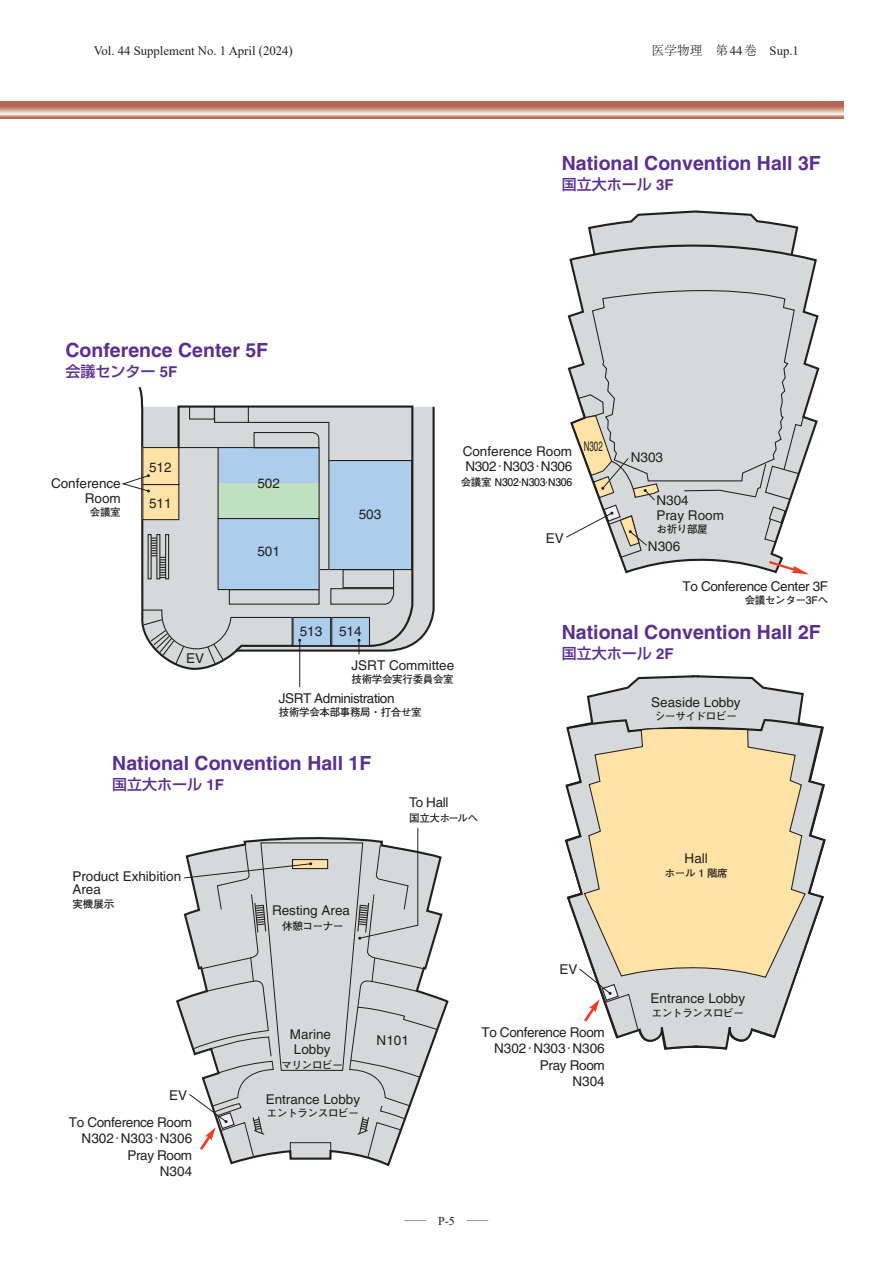
<style>
.page{position:relative;width:893px;height:1263px;background:#fff}
.page>*{position:absolute;margin:0;border:0;box-sizing:border-box;transform-origin:0 0}
.t1{font:700 19.5px "Helvetica";color:#5b2e91}
.t2{font:500 15px "Shin Go Pro";color:#5b2e91}
.t3{font:13.5px/15px "Helvetica LT Pro";color:#231f20}
.t4{font:13.5px/16.5px "Helvetica LT Pro";letter-spacing:-.025em;color:#231f20;text-align:right}
.t5{font:13.5px/15px "Helvetica";color:#231f20;text-align:center}
.t6{font:13.5px "Helvetica LT Pro";letter-spacing:-.03em;color:#231f20}
.t7{font:13.5px "Helvetica LT Pro";color:#231f20;scale:.59 1}
.t8{font:12.75px "Times New Roman";color:#231f20}
.t9{font:300 12.75px "Ryumin Pr 6";color:#231f20}
.t10{font:12px "Times New Roman";color:#231f20}
.t11{font:700 10.5px "Futo Go B101 Pro";letter-spacing:-.03em;color:#231f20}
.s1{font-size:13.65px}
.s2{font-family:"Times New Roman";font-weight:400}
.s3{font-family:"Helvetica";font-weight:700}
.s4{font-family:"Gothic BBB Pro";font-weight:500}
.s5{font-family:"Ryumin Pr 6";font-weight:300;font-size:8.4px}
</style>
<div class="page">
<svg style="left:0;top:101px;width:844px;height:18px;background:#cb9283"></svg>
<svg style="left:138px;top:386px;width:297px;height:285px"></svg>
<svg style="left:176px;top:404px;width:238px;height:250px;background:#cccfd0"></svg>
<div style="left:218px;top:448px;width:101px;height:36px;background:#accdeb"></div>
<div style="left:218px;top:483px;width:101px;height:36px;background:#c0e1c0"></div>
<div style="left:218px;top:519px;width:101px;height:40px;background:#accdeb"></div>
<div style="left:329px;top:461px;width:83px;height:109px;background:#accdeb"></div>
<div style="left:328px;top:460px;width:84px;height:110px;border:1px solid #231f20"></div>
<div style="left:143px;top:448px;width:36px;height:37px;background:#ffe2a5"></div>
<div style="left:142px;top:447px;width:37px;height:38px;border:1px solid #231f20"></div>
<div style="left:143px;top:485px;width:36px;height:35px;background:#ffe2a5"></div>
<div style="left:142px;top:484px;width:37px;height:36px;border:1px solid #231f20"></div>
<div style="left:293px;top:617px;width:38px;height:29px;background:#accdeb"></div>
<div style="left:292px;top:617px;width:39px;height:29px;border:1px solid #231f20"></div>
<div style="left:332px;top:617px;width:37px;height:29px;background:#accdeb"></div>
<div style="left:331px;top:617px;width:39px;height:29px;border:1px solid #231f20"></div>
<div style="left:229px;top:589px;width:91px;height:16px;border:1px solid #231f20"></div>
<div style="left:343px;top:569px;width:51px;height:19px;border:1px solid #231f20"></div>
<svg style="left:330px;top:588px;width:65px;height:17px"></svg>
<div style="left:189px;top:406px;width:26px;height:14px;border:1px solid #231f20"></div>
<div style="left:214px;top:406px;width:35px;height:17px;border:1px solid #231f20"></div>
<svg style="left:247px;top:421px;width:83px;height:41px"></svg>
<svg style="left:357px;top:638px;width:4px;height:16px"></svg>
<hr style="left:299px;top:640px;width:1px;height:47px;background:#231f20">
<svg style="left:122px;top:474px;width:28px;height:19px"></svg>
<svg style="left:141px;top:609px;width:160px;height:57px"></svg>
<div style="left:148px;top:534px;width:4px;height:45px;border:1px solid #231f20"></div>
<div style="left:156px;top:534px;width:4px;height:45px;border:1px solid #231f20"></div>
<div style="left:165px;top:534px;width:4px;height:45px;border:1px solid #231f20"></div>
<svg style="left:151px;top:537px;width:15px;height:41px"></svg>
<hr style="left:179px;top:447px;width:39px;height:1px;background:#231f20">
<svg style="left:588px;top:210px;width:211px;height:18px"></svg>
<svg style="left:569px;top:228px;width:251px;height:347px"></svg>
<svg style="left:586px;top:675px;width:218px;height:375px"></svg>
<svg style="left:565px;top:718px;width:261px;height:331px"></svg>
<svg style="left:583px;top:726px;width:223px;height:255px;background:#f2dcab"></svg>
<svg style="left:579px;top:968px;width:60px;height:62px"></svg>
<svg style="left:176px;top:855px;width:273px;height:312px"></svg>
<svg style="left:566px;top:280px;width:243px;height:294px;background:#d5d6d5"></svg>
<div style="left:218px;top:559px;width:101px;height:31px;background:#accdeb"></div>
<div style="left:218px;top:518px;width:102px;height:72px;border:1px solid #231f20"></div>
<svg style="left:184px;top:828px;width:254px;height:330px;background:#d1d3d4"></svg>
<p class="t8" style="left:94px;top:41px;width:200px">Vol. 44 Supplement No. 1 April <span class="s1">(</span>2024<span class="s1">)</span></p>
<p class="t9" style="left:652px;top:40px;width:149px">医学物理　第<span class="s2">44</span>巻　<span class="s2">Sup.1</span></p>
<h1 class="t1" style="left:66px;top:338px;width:204px">Conference Center 5F</h1>
<p class="t2" style="left:66px;top:359px;width:113px">会議センター <span class="s3">5F</span></p>
<p class="t3" style="left:51px;top:475px;width:71px;text-align:right">Conference<br>Room</p>
<p class="t11" style="left:90px;top:504px;width:32px">会議室</p>
<p class="t3" style="left:149px;top:460px;width:24px">512</p>
<p class="t3" style="left:149px;top:495px;width:24px">511</p>
<p class="t3" style="left:257px;top:476px;width:24px">502</p>
<p class="t3" style="left:257px;top:544px;width:24px">501</p>
<p class="t3" style="left:359px;top:506px;width:24px">503</p>
<h1 class="t1" style="left:562px;top:152px;width:260px">National Convention Hall 3F</h1>
<p class="t2" style="left:562px;top:172px;width:113px">国立大ホール <span class="s3">3F</span></p>
<p class="t3" style="left:463px;top:444px;width:111px">Conference Room<br>N302<span class="s4">·</span>N303<span class="s4">·</span>N306</p>
<p class="t11" style="left:461px;top:474px;width:113px">会議室 N302·N303·N306</p>
<p class="t7" style="left:584px;top:438px;width:34px">N302</p>
<p class="t3" style="left:546px;top:531px;width:20px">EV</p>
<p class="t3" style="left:631px;top:450px;width:34px">N303</p>
<p class="t3" style="left:656px;top:493px;width:69px">N304<br>Pray Room</p>
<p class="t11" style="left:656px;top:521px;width:53px">お祈り部屋</p>
<p class="t3" style="left:648px;top:538px;width:34px">N306</p>
<p class="t4" style="left:682px;top:578px;width:147px">To Conference Center 3F</p>
<p class="t11" style="left:745px;top:592px;width:85px">会議センター3Fへ</p>
<p class="t3" style="left:186px;top:651px;width:20px">EV</p>
<p class="t3" style="left:300px;top:624px;width:63px">513 514</p>
<p class="t3" style="left:352px;top:657px;width:104px">JSRT Committee</p>
<p class="t11" style="left:352px;top:671px;width:104px">技術学会実行委員会室</p>
<p class="t6" style="left:279px;top:690px;width:117px">JSRT Administration</p>
<p class="t11" style="left:279px;top:704px;width:144px">技術学会本部事務局・打合せ室</p>
<h1 class="t1" style="left:112px;top:751px;width:260px">National Convention Hall 1F</h1>
<p class="t2" style="left:112px;top:772px;width:113px">国立大ホール <span class="s3">1F</span></p>
<p class="t5" style="left:72px;top:869px;width:110px;line-height:13.5px;text-align:left">Product Exhibition<br>Area</p>
<p class="t11" style="left:72px;top:895px;width:43px">実機展示</p>
<p class="t3" style="left:272px;top:902px;width:80px">Resting Area</p>
<p class="t11" style="left:282px;top:917px;width:63px">休憩コーナー</p>
<p class="t3" style="left:409px;top:795px;width:41px">To Hall</p>
<p class="t11" style="left:409px;top:809px;width:71px">国立大ホールへ</p>
<h1 class="t1" style="left:562px;top:620px;width:260px">National Convention Hall 2F</h1>
<p class="t2" style="left:562px;top:641px;width:113px">国立大ホール <span class="s3">2F</span></p>
<p class="t3" style="left:651px;top:694px;width:91px">Seaside Lobby</p>
<p class="t11" style="left:655px;top:708px;width:83px">シーサイドロビー</p>
<p class="t3" style="left:559px;top:962px;width:20px">EV</p>
<p class="t3" style="left:685px;top:851px;width:25px">Hall</p>
<p class="t11" style="left:665px;top:864px;width:65px">ホール 1 階席</p>
<p class="t3" style="left:651px;top:991px;width:96px">Entrance Lobby</p>
<p class="t11" style="left:652px;top:1004px;width:93px">エントランスロビー</p>
<p class="t3" style="left:169px;top:1087px;width:20px">EV</p>
<p class="t4" style="left:69px;top:1113px;width:125px">To Conference Room<br>N302<span class="s4">·</span>N303<span class="s4">·</span>N306<br>Pray Room<br>N304</p>
<p class="t5" style="left:290px;top:1026px;width:43px">Marine<br>Lobby</p>
<p class="t11" style="left:282px;top:1056px;width:63px">マリンロビー</p>
<p class="t3" style="left:266px;top:1091px;width:96px">Entrance Lobby</p>
<p class="t11" style="left:267px;top:1105px;width:93px">エントランスロビー</p>
<p class="t3" style="left:377px;top:1032px;width:34px">N101</p>
<p class="t4" style="left:481px;top:1023px;width:125px">To Conference Room<br>N302<span class="s4">·</span>N303<span class="s4">·</span>N306<br>Pray Room<br>N304</p>
<p class="t10" style="left:405px;top:1213px;width:85px"><span class="s5">―</span> P-5 <span class="s5">―</span></p>
</div>
